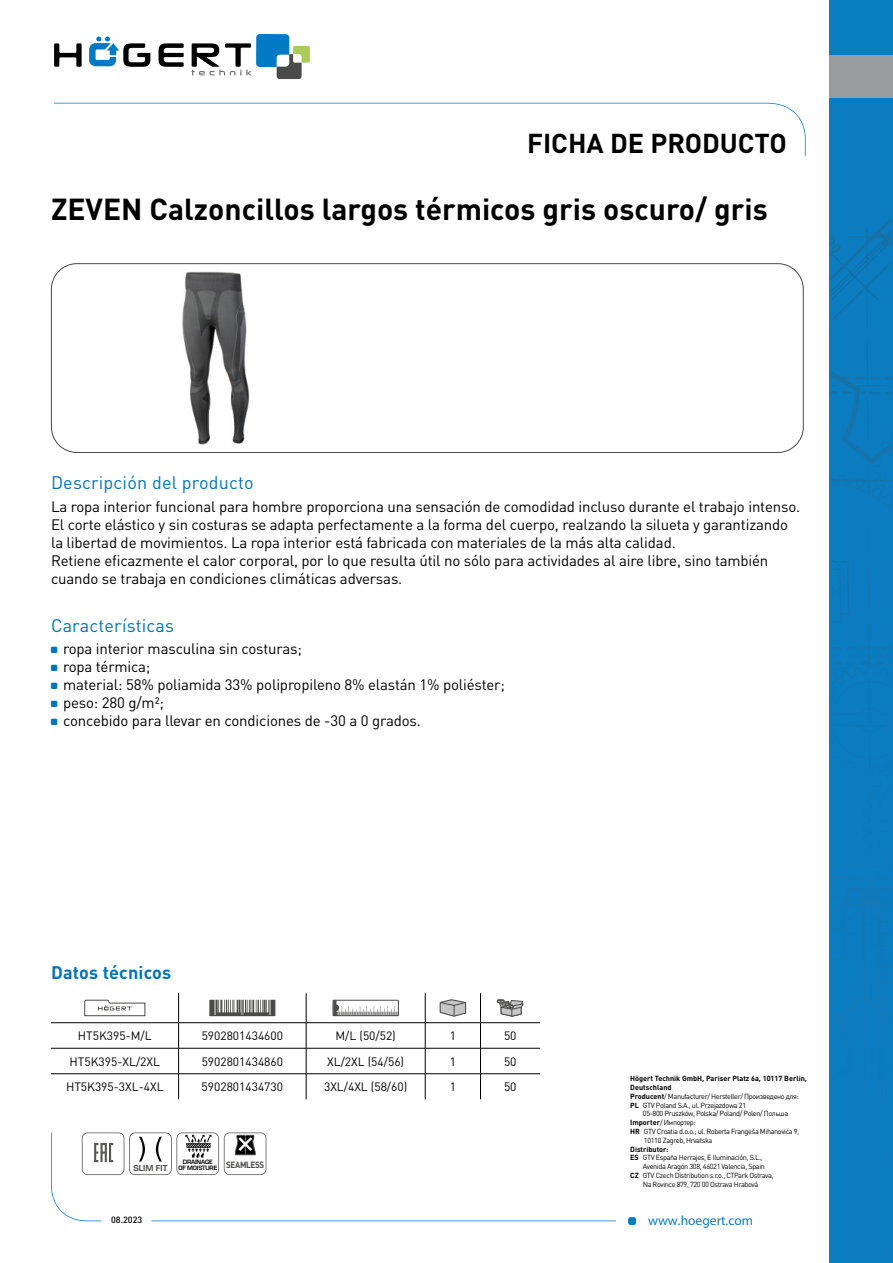
<style>
.page{position:relative;width:893px;height:1263px;background:#fff}
.page>*{position:absolute;margin:0;border:0;box-sizing:border-box;transform-origin:0 0}
.t1{font:700 30px "DIN Pro";color:#000}
.t2{font:700 27px "DIN Pro";color:#000}
.t3{font:18px "DIN Pro";letter-spacing:.01em;color:#0074bc}
.t4{font:700 18px "DIN Pro";letter-spacing:.01em;color:#0074bc}
.t5{font:15px/18px "DIN Pro";letter-spacing:-.01em;color:#000}
.t6{font:13.5px "Myriad Pro";color:#087dbf}
.t7{font:12px "DIN Pro";color:#000}
.t8{font:500 9px "DIN Pro";color:#000}
.t9{font:700 7.95px "Euromode";letter-spacing:-.01em;color:#4a4a49}
.t10{font:7.35px "DIN Pro";letter-spacing:-.05em;color:#000}
.t11{font:700 7.35px "DIN Pro";color:#000}
.t12{font:700 5.85px/5.8px "Euromode";letter-spacing:-.025em;color:#000}
.s1{font-weight:700}
</style>
<div class="page">
<svg style="left:54px;top:43px;width:28px;height:24px"></svg>
<svg style="left:159px;top:43px;width:25px;height:24px"></svg>
<svg style="left:89px;top:37px;width:61px;height:30px"></svg>
<svg style="left:191px;top:34px;width:119px;height:45px"></svg>
<svg style="left:54px;top:103px;width:752px;height:53px"></svg>
<div style="left:628px;top:1217px;width:8px;height:8px;background:#087dbf;border-radius:3px"></div>
<svg style="left:51px;top:1132px;width:565px;height:89px"></svg>
<div style="left:830px;top:0;width:63px;height:1263px;background:#087dbf"></div>
<img style="left:831px;top:273px;width:50px;height:56px">
<img style="left:867px;top:222px;width:24px;height:44px">
<img style="left:831px;top:222px;width:56px;height:42px">
<svg style="left:831px;top:341px;width:60px;height:565px"></svg>
<img style="left:863px;top:906px;width:28px;height:76px">
<img style="left:831px;top:877px;width:60px;height:2px">
<img style="left:848px;top:647px;width:43px;height:3px">
<div style="left:830px;top:56px;width:63px;height:42px;background:#999c9e"></div>
<div style="left:51px;top:263px;width:753px;height:190px;border:1px solid #4a4a49;border-radius:26px"></div>
<img style="left:182px;top:271px;width:68px;height:174px">
<svg style="left:82px;top:1132px;width:184px;height:43px"></svg>
<hr style="left:51px;top:1022px;width:128px;height:1px;background:#000">
<hr style="left:179px;top:1022px;width:127px;height:1px;background:#000">
<hr style="left:306px;top:1022px;width:119px;height:1px;background:#000">
<hr style="left:425px;top:1022px;width:55px;height:1px;background:#000">
<hr style="left:480px;top:1022px;width:60px;height:1px;background:#000">
<hr style="left:51px;top:1048px;width:128px;height:1px;background:#000">
<hr style="left:179px;top:1048px;width:127px;height:1px;background:#000">
<hr style="left:306px;top:1048px;width:119px;height:1px;background:#000">
<hr style="left:425px;top:1048px;width:55px;height:1px;background:#000">
<hr style="left:480px;top:1048px;width:60px;height:1px;background:#000">
<hr style="left:51px;top:1073px;width:128px;height:1px;background:#000">
<hr style="left:179px;top:1073px;width:127px;height:1px;background:#000">
<svg style="left:178px;top:993px;width:1px;height:106px"></svg>
<hr style="left:306px;top:1073px;width:119px;height:1px;background:#000">
<svg style="left:306px;top:993px;width:1px;height:106px"></svg>
<hr style="left:425px;top:1073px;width:55px;height:1px;background:#000">
<svg style="left:425px;top:993px;width:1px;height:106px"></svg>
<hr style="left:480px;top:1073px;width:60px;height:1px;background:#000">
<svg style="left:480px;top:993px;width:1px;height:106px"></svg>
<svg style="left:84px;top:1000px;width:61px;height:16px"></svg>
<svg style="left:209px;top:1000px;width:66px;height:16px"></svg>
<svg style="left:335px;top:1002px;width:62px;height:12px"></svg>
<div style="left:333px;top:1000px;width:66px;height:16px;border:1px solid #4a4a49"></div>
<svg style="left:440px;top:999px;width:26px;height:18px"></svg>
<svg style="left:497px;top:999px;width:26px;height:17px"></svg>
<h2 class="t2" style="left:527px;top:121px;width:261px">FICHA DE PRODUCTO</h2>
<h1 class="t1" style="left:51px;top:184px;width:718px">ZEVEN Calzoncillos largos térmicos gris oscuro/ gris</h1>
<p class="t3" style="left:51px;top:471px;width:204px">Descripción del producto</p>
<p class="t5" style="left:51px;top:497px;width:751px">La ropa interior funcional para hombre proporciona una sensación de comodidad incluso durante el trabajo intenso.<br>El corte elástico y sin costuras se adapta perfectamente a la forma del cuerpo, realzando la silueta y garantizando la libertad de movimientos. La ropa interior está fabricada con materiales de la más alta calidad.<br>Retiene eficazmente el calor corporal, por lo que resulta útil no sólo para actividades al aire libre, sino también cuando se trabaja en condiciones climáticas adversas.</p>
<p class="t3" style="left:51px;top:613px;width:124px">Características</p>
<p class="t5" style="left:63px;top:639px;width:443px">ropa interior masculina sin costuras;<br>ropa térmica;<br>material: 58% poliamida 33% polipropileno 8% elastán 1% poliéster; peso: 280 g/m²;<br>concebido para llevar en condiciones de -30 a 0 grados.</p>
<p class="t4" style="left:51px;top:957px;width:122px">Datos técnicos</p>
<p class="t7" style="left:78px;top:1027px;width:75px">HT5K395-M/L</p>
<p class="t7" style="left:202px;top:1027px;width:83px">5902801434600</p>
<p class="t7" style="left:335px;top:1027px;width:62px">M/L (50/52)</p>
<p class="t7" style="left:450px;top:1027px;width:8px">1</p>
<p class="t7" style="left:504px;top:1027px;width:14px">50</p>
<p class="t7" style="left:70px;top:1053px;width:92px">HT5K395-XL/2XL</p>
<p class="t7" style="left:202px;top:1053px;width:83px">5902801434860</p>
<p class="t7" style="left:327px;top:1053px;width:78px">XL/2XL (54/56)</p>
<p class="t7" style="left:450px;top:1053px;width:8px">1</p>
<p class="t7" style="left:504px;top:1053px;width:14px">50</p>
<p class="t7" style="left:66px;top:1078px;width:99px">HT5K395-3XL-4XL</p>
<p class="t7" style="left:202px;top:1078px;width:83px">5902801434730</p>
<p class="t7" style="left:324px;top:1078px;width:85px">3XL/4XL (58/60)</p>
<p class="t7" style="left:450px;top:1078px;width:8px">1</p>
<p class="t7" style="left:504px;top:1078px;width:14px">50</p>
<p class="t9" style="left:133px;top:1163px;width:35px">SLIM FIT</p>
<p class="t12" style="left:178px;top:1159px;width:87px;text-indent:4px">DRAINAGE<br>OF MOISTURE <sup>SEAMLESS</sup></p>
<p class="t11" style="left:630px;top:1072px;width:178px">Högert Technik GmbH, Pariser Platz 6a, 10117 Berlin,</p>
<p class="t11" style="left:630px;top:1081px;width:43px">Deutschland</p>
<p class="t10" style="left:630px;top:1091px;width:170px"><span class="s1">Producent</span>/ Manufacturer/ Hersteller/ Произведено для:</p>
<p class="t10" style="left:630px;top:1100px;width:117px"><span class="s1">PL</span> GTV Poland S.A., ul. Przejazdowa 21</p>
<p class="t10" style="left:643px;top:1109px;width:147px">05-800 Pruszków, Polska/ Poland/ Polen/ Польша</p>
<p class="t10" style="left:630px;top:1117px;width:67px"><span class="s1">Importer</span>/ Импортер:</p>
<p class="t10" style="left:630px;top:1126px;width:171px"><span class="s1">HR</span> GTV Croatia d.o.o.; ul. Roberta Frangeša Mihanovića 9,</p>
<p class="t10" style="left:644px;top:1135px;width:70px">10110 Zagreb, Hrvatska</p>
<p class="t11" style="left:630px;top:1143px;width:40px">Distributor:</p>
<p class="t10" style="left:630px;top:1153px;width:134px"><span class="s1">ES</span> GTV España Herrajes, E Iluminación, S.L.,</p>
<p class="t10" style="left:643px;top:1161px;width:124px">Avenida Aragón 308, 46021 Valencia, Spain</p>
<p class="t10" style="left:630px;top:1170px;width:145px"><span class="s1">CZ</span> GTV Czech Distribution s.r.o., CTPark Ostrava,</p>
<p class="t10" style="left:643px;top:1179px;width:117px">Na Rovince 879, 720 00 Ostrava Hrabová</p>
<p class="t8" style="left:111px;top:1213px;width:33px">08.2023</p>
<p class="t6" style="left:648px;top:1212px;width:107px">www.hoegert.com</p>
</div>
